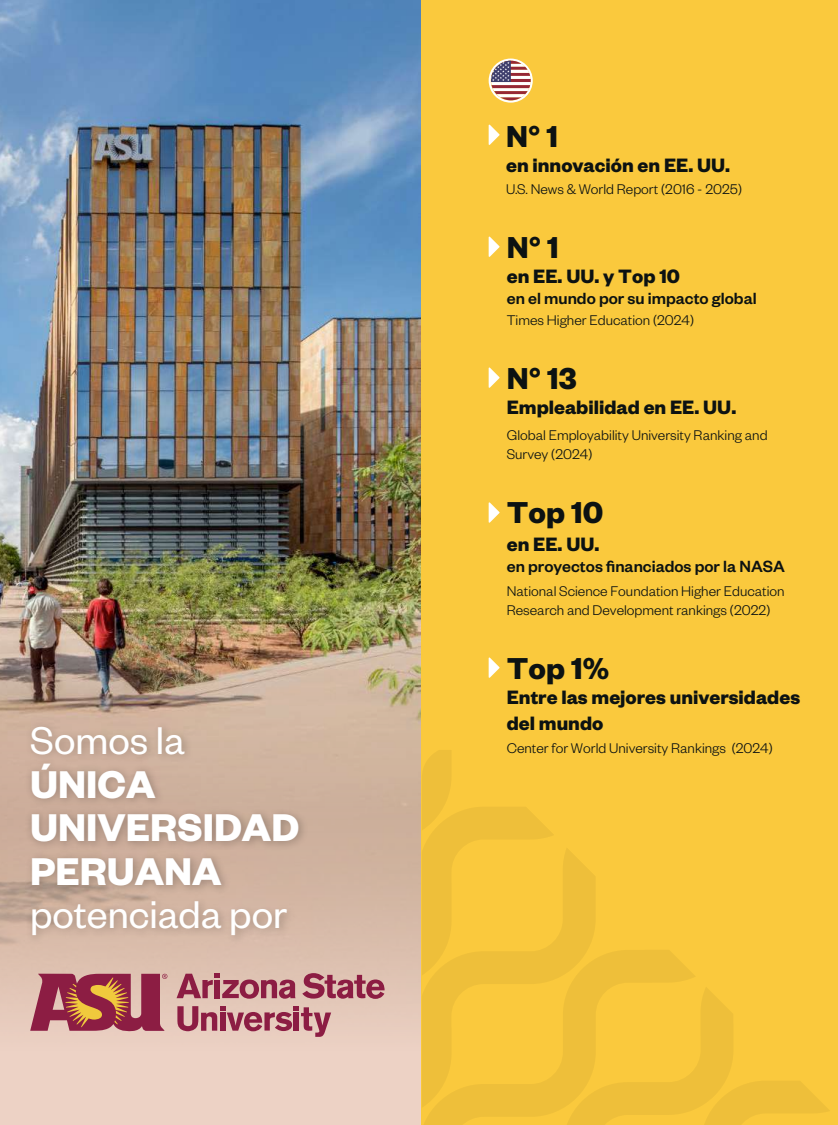
<style>
.page{position:relative;width:838px;height:1125px;background:#fff}
.page>*{position:absolute;margin:0;border:0;box-sizing:border-box;transform-origin:0 0}
.t1{font:700 42.5px/43.8px "Founders Grotesk";color:#fff}
.t2{font:42.5px "Founders Grotesk";color:#fff}
.t3{font:700 33.25px "Founders Grotesk";color:#0c1212}
.t4{font:700 21.25px/25.5px "Founders Grotesk";color:#0c1212}
.t5{font:500 17.75px "Founders Grotesk";color:#0c1212}
.t6{font:300 15.38px/18.5px "Founders Grotesk";color:#0c1212}
</style>
<div class="page">
<div style="left:374px;top:0;width:464px;height:1125px;background:#fac93d"></div>
<img style="left:0;top:0;width:421px;height:564px">
<img style="left:0;top:564px;width:421px;height:106px">
<svg style="left:0;top:670px;width:421px;height:455px;background:#d8bdac"></svg>
<img style="left:20px;top:709px;width:294px;height:243px">
<svg style="left:30px;top:974px;width:137px;height:58px;background:#ac595d"></svg>
<svg style="left:302px;top:973px;width:82px;height:26px;background:#b56f7a"></svg>
<svg style="left:177px;top:1006px;width:154px;height:31px;background:#c2858c"></svg>
<svg style="left:176px;top:974px;width:119px;height:25px;background:#b8747e"></svg>
<svg style="left:488px;top:124px;width:11px;height:21px"></svg>
<svg style="left:488px;top:236px;width:11px;height:21px"></svg>
<svg style="left:488px;top:657px;width:11px;height:21px"></svg>
<svg style="left:488px;top:367px;width:11px;height:21px"></svg>
<svg style="left:488px;top:502px;width:11px;height:21px"></svg>
<svg style="left:488px;top:59px;width:44px;height:44px"></svg>
<svg style="left:422px;top:750px;width:131px;height:97px"></svg>
<svg style="left:422px;top:847px;width:173px;height:103px"></svg>
<svg style="left:422px;top:950px;width:273px;height:37px;fill:#eebf3a"></svg>
<svg style="left:733px;top:1081px;width:96px;height:44px"></svg>
<svg style="left:422px;top:987px;width:311px;height:138px"></svg>
<h1 class="t2" style="left:30px;top:714px;width:156px">Somos la</h1>
<h1 class="t1" style="left:30px;top:760px;width:270px">ÚNICA<br>UNIVERSIDAD<br>PERUANA</h1>
<h1 class="t2" style="left:30px;top:889px;width:258px">potenciada por</h1>
<h2 class="t3" style="left:506px;top:115px;width:53px">N° 1</h2>
<h3 class="t4" style="left:506px;top:151px;width:225px">en innovación en EE. UU.</h3>
<p class="t6" style="left:506px;top:179px;width:237px">U.S. News &amp; World Report (2016 - 2025)</p>
<h2 class="t3" style="left:506px;top:226px;width:53px">N° 1</h2>
<h3 class="t4" style="left:506px;top:263px;width:175px">en EE. UU. y Top 10</h3>
<p class="t5" style="left:506px;top:287px;width:251px">en el mundo por su impacto global</p>
<p class="t6" style="left:506px;top:310px;width:189px">Times Higher Education (2024)</p>
<h2 class="t3" style="left:506px;top:357px;width:71px">N° 13</h2>
<h3 class="t4" style="left:506px;top:394px;width:231px">Empleabilidad en EE. UU.</h3>
<p class="t6" style="left:506px;top:425px;width:262px">Global Employability University Ranking and<br>Survey (2024)</p>
<h2 class="t3" style="left:506px;top:491px;width:98px">Top 10</h2>
<h3 class="t4" style="left:506px;top:530px;width:94px">en EE. UU.</h3>
<p class="t5" style="left:506px;top:555px;width:280px">en proyectos financiados por la NASA</p>
<p class="t6" style="left:506px;top:581px;width:279px">National Science Foundation Higher Education<br>Research and Development rankings (2022)</p>
<h2 class="t3" style="left:506px;top:647px;width:104px">Top 1%</h2>
<h3 class="t4" style="left:506px;top:684px;width:295px">Entre las mejores universidades del mundo</h3>
<p class="t6" style="left:506px;top:738px;width:267px">Center for World University Rankings (2024)</p>
</div>
